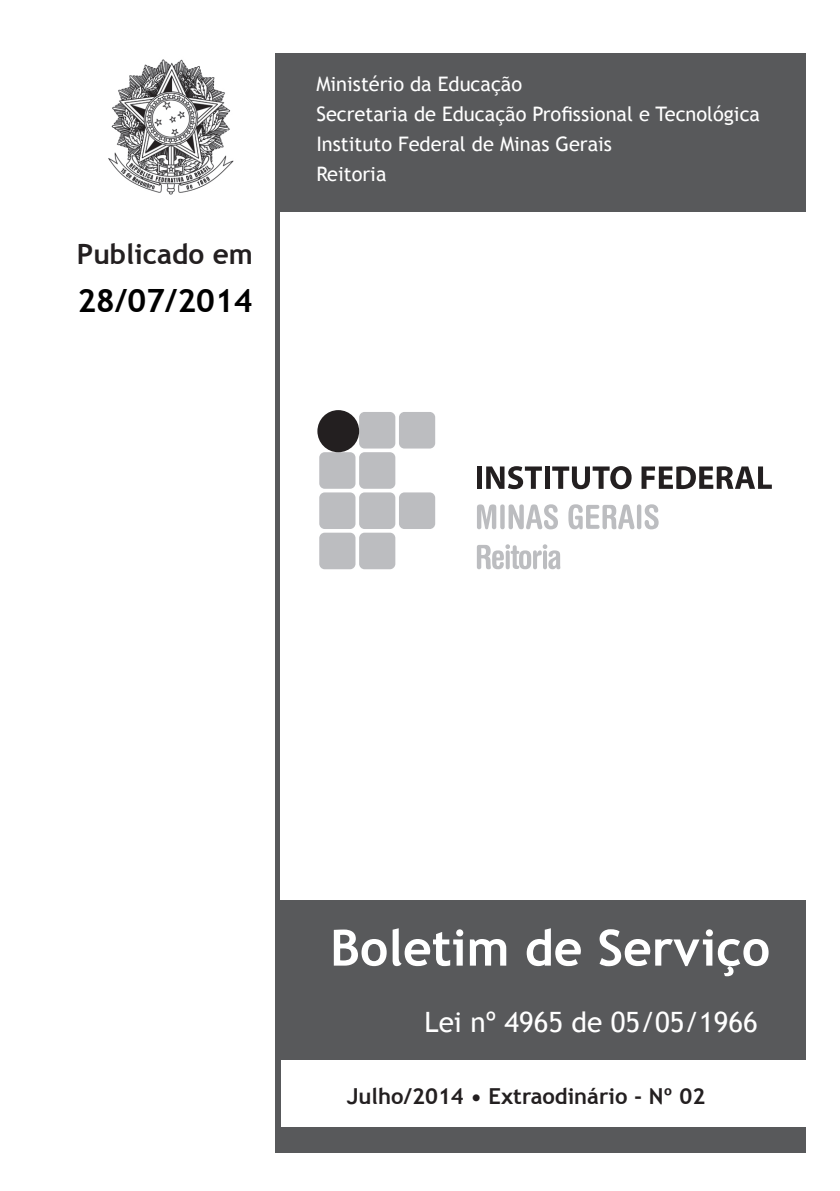
<style>
.page{position:relative;width:840px;height:1191px;background:#fff}
.page>*{position:absolute;margin:0;border:0;box-sizing:border-box;transform-origin:0 0}
.t1{font:700 50px "Trebuchet MS";color:#fff}
.t2{font:700 32px "Trebuchet MS";color:#000}
.t3{font:28px "Trebuchet MS";color:#fff}
.t4{font:700 28px "Trebuchet MS";color:#231f20}
.t5{font:700 22px "Trebuchet MS";color:#231f20}
.t6{font:20px "Trebuchet MS";color:#fff}
</style>
<div class="page">
<img style="left:108px;top:59px;width:126px;height:136px">
<div style="left:277px;top:53px;width:528px;height:159px;background:#58595b"></div>
<div style="left:275px;top:53px;width:5px;height:1099px;background:#58595b"></div>
<div style="left:275px;top:900px;width:530px;height:252px;background:#58595b"></div>
<div style="left:280px;top:1060px;width:525px;height:66px;background:#fff"></div>
<div style="left:476px;top:466px;width:5px;height:23px;background:#231f20"></div>
<svg style="left:486px;top:466px;width:55px;height:23px"></svg>
<div style="left:544px;top:466px;width:5px;height:23px;background:#231f20"></div>
<svg style="left:552px;top:466px;width:79px;height:23px"></svg>
<svg style="left:641px;top:466px;width:130px;height:23px"></svg>
<svg style="left:477px;top:504px;width:80px;height:25px"></svg>
<svg style="left:568px;top:504px;width:90px;height:25px"></svg>
<svg style="left:477px;top:544px;width:83px;height:25px"></svg>
<div style="left:319px;top:452px;width:36px;height:37px;background:#bcbdc0;border-radius:5px"></div>
<div style="left:319px;top:492px;width:36px;height:37px;background:#bcbdc0;border-radius:5px"></div>
<div style="left:319px;top:532px;width:36px;height:37px;background:#bcbdc0;border-radius:5px"></div>
<div style="left:359px;top:412px;width:36px;height:36px;background:#bcbdc0;border-radius:5px"></div>
<div style="left:359px;top:452px;width:36px;height:37px;background:#bcbdc0;border-radius:5px"></div>
<div style="left:359px;top:492px;width:36px;height:37px;background:#bcbdc0;border-radius:5px"></div>
<div style="left:399px;top:492px;width:36px;height:37px;background:#bcbdc0;border-radius:5px"></div>
<div style="left:359px;top:532px;width:36px;height:37px;background:#bcbdc0;border-radius:5px"></div>
<div style="left:399px;top:412px;width:36px;height:36px;background:#bcbdc0;border-radius:5px"></div>
<div style="left:317px;top:410px;width:42px;height:42px;background:#231f20;border-radius:50%"></div>
<p class="t4" style="left:77px;top:237px;width:177px">Publicado em</p>
<p class="t2" style="left:77px;top:281px;width:176px">28/07/2014</p>
<p class="t6" style="left:316px;top:72px;width:207px">Ministério da Educação</p>
<p class="t6" style="left:316px;top:102px;width:445px">Secretaria de Educação Profissional e Tecnológica</p>
<p class="t6" style="left:316px;top:132px;width:297px">Instituto Federal de Minas Gerais</p>
<p class="t6" style="left:316px;top:162px;width:72px">Reitoria</p>
<p class="t1" style="left:330px;top:916px;width:441px">Boletim de Serviço</p>
<p class="t3" style="left:424px;top:1006px;width:334px">Lei nº 4965 de 05/05/1966</p>
<p class="t5" style="left:346px;top:1082px;width:360px">Julho/2014 • Extraodinário - Nº 02</p>
</div>
